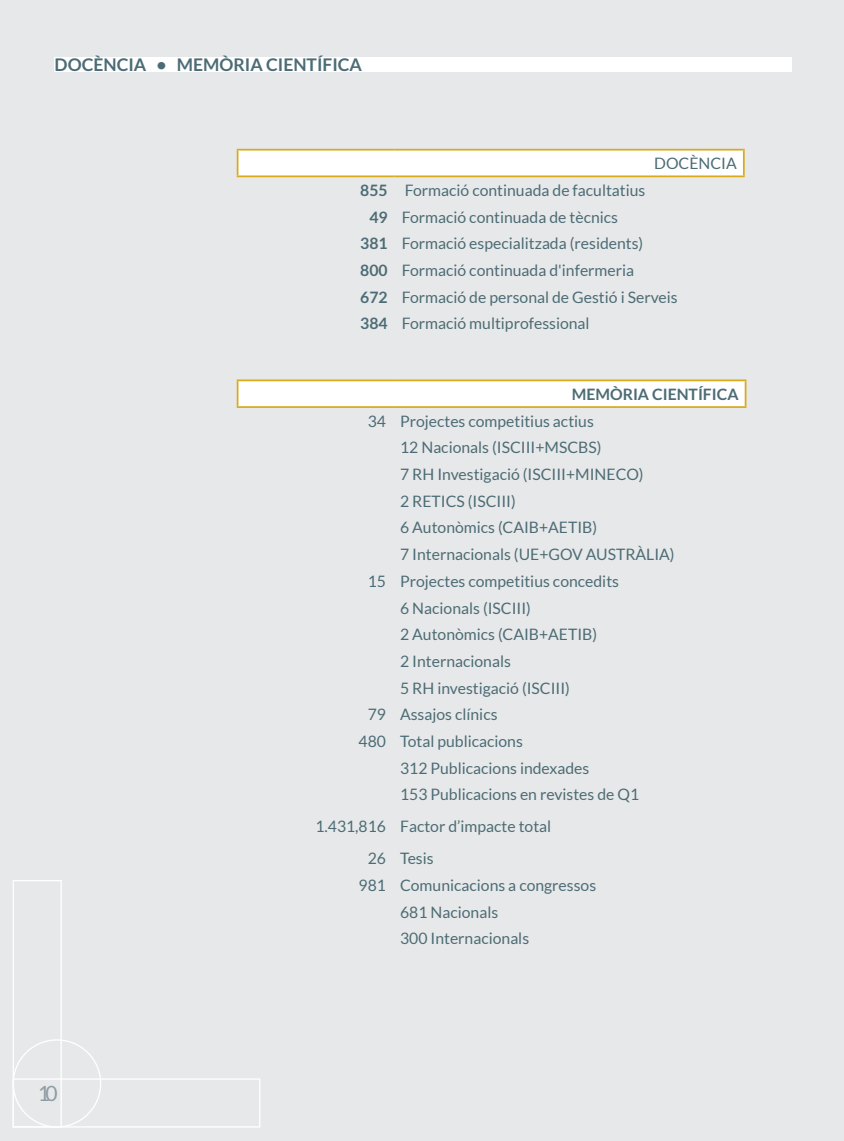
<style>
.page{position:relative;width:844px;height:1141px;background:#fff}
.page>*{position:absolute;margin:0;border:0;box-sizing:border-box;transform-origin:0 0}
.t1{font:21px "Lato";color:#8c9da4}
.t2{font:700 17.5px "Lato";color:#4c6c75}
.t3{font:15.75px/26.6px "Lato";color:#4c6c75}
.t4{font:700 15.75px "Lato";color:#4c6c75}
.s1{font-weight:700}
</style>
<div class="page">
<div style="left:0;top:0;width:843px;height:1141px;background:#e7e8e9"></div>
<div style="left:13px;top:880px;width:49px;height:248px;border:1px solid #fff"></div>
<div style="left:13px;top:1078px;width:247px;height:50px;border:1px solid #fff"></div>
<div style="left:55px;top:57px;width:736px;height:15px;background:#fff"></div>
<div style="left:237px;top:150px;width:506px;height:26px;background:#fff"></div>
<hr style="left:237px;top:149px;width:157px;height:2px;background:#d8ab1b">
<svg style="left:237px;top:151px;width:1px;height:24px"></svg>
<hr style="left:394px;top:149px;width:350px;height:2px;background:#d8ab1b">
<hr style="left:742px;top:151px;width:2px;height:24px;background:#d8ab1b">
<hr style="left:237px;top:175px;width:157px;height:2px;background:#d8ab1b">
<hr style="left:394px;top:175px;width:350px;height:2px;background:#d8ab1b">
<div style="left:237px;top:380px;width:508px;height:27px;background:#fff"></div>
<hr style="left:237px;top:379px;width:156px;height:2px;background:#d8ab1b">
<svg style="left:237px;top:381px;width:1px;height:25px"></svg>
<hr style="left:393px;top:379px;width:353px;height:2px;background:#d8ab1b">
<hr style="left:744px;top:381px;width:2px;height:25px;background:#d8ab1b">
<hr style="left:237px;top:406px;width:156px;height:2px;background:#d8ab1b">
<hr style="left:393px;top:406px;width:353px;height:2px;background:#d8ab1b">
<p class="t2" style="left:55px;top:55px;width:309px">DOCÈNCIA • MEMÒRIA CIENTÍFICA</p>
<p class="t3" style="left:654px;top:150px;width:84px">DOCÈNCIA</p>
<p class="t3" style="left:360px;top:177px;width:287px"><span class="s1">855</span> Formació continuada de facultatius</p>
<p class="t3" style="left:369px;top:204px;width:250px"><span class="s1">49</span> Formació continuada de tècnics</p>
<p class="t3" style="left:360px;top:230px;width:284px"><span class="s1">381</span> Formació especialitzada (residents)</p>
<p class="t3" style="left:360px;top:257px;width:275px"><span class="s1">800</span> Formació continuada d'infermeria</p>
<p class="t3" style="left:360px;top:284px;width:319px"><span class="s1">672</span> Formació de personal de Gestió i Serveis</p>
<p class="t3" style="left:360px;top:310px;width:231px"><span class="s1">384</span> Formació multiprofessional</p>
<h1 class="t1" style="left:38px;top:1082px;width:21px">10</h1>
<p class="t4" style="left:571px;top:385px;width:168px">MEMÒRIA CIENTÍFICA</p>
<p class="t3" style="left:367px;top:408px;width:227px">34 Projectes competitius actius</p>
<p class="t3" style="left:400px;top:434px;width:203px">12 Nacionals (ISCIII+MSCBS)</p>
<p class="t3" style="left:400px;top:461px;width:245px">7 RH Investigació (ISCIII+MINECO)</p>
<p class="t3" style="left:400px;top:488px;width:117px">2 RETICS (ISCIII)</p>
<p class="t3" style="left:400px;top:514px;width:198px">6 Autonòmics (CAIB+AETIB)</p>
<p class="t3" style="left:400px;top:541px;width:276px">7 Internacionals (UE+GOV AUSTRÀLIA)</p>
<p class="t3" style="left:367px;top:568px;width:253px">15 Projectes competitius concedits</p>
<p class="t3" style="left:400px;top:594px;width:132px">6 Nacionals (ISCIII)</p>
<p class="t3" style="left:400px;top:621px;width:198px">2 Autonòmics (CAIB+AETIB)</p>
<p class="t3" style="left:400px;top:648px;width:112px">2 Internacionals</p>
<p class="t3" style="left:400px;top:674px;width:171px">5 RH investigació (ISCIII)</p>
<p class="t3" style="left:367px;top:701px;width:131px">79 Assajos clínics</p>
<p class="t3" style="left:358px;top:728px;width:166px">480 Total publicacions</p>
<p class="t3" style="left:400px;top:754px;width:190px">312 Publicacions indexades</p>
<p class="t3" style="left:400px;top:781px;width:240px">153 Publicacions en revistes de Q1</p>
<p class="t3" style="left:367px;top:810px;width:185px;line-height:32px;text-indent:-52px">1.431,816 Factor d’impacte total<br>26 Tesis</p>
<p class="t3" style="left:400px;top:872px;width:197px;text-indent:-41px">981 Comunicacions a congressos<br>681 Nacionals<br>300 Internacionals</p>
</div>
